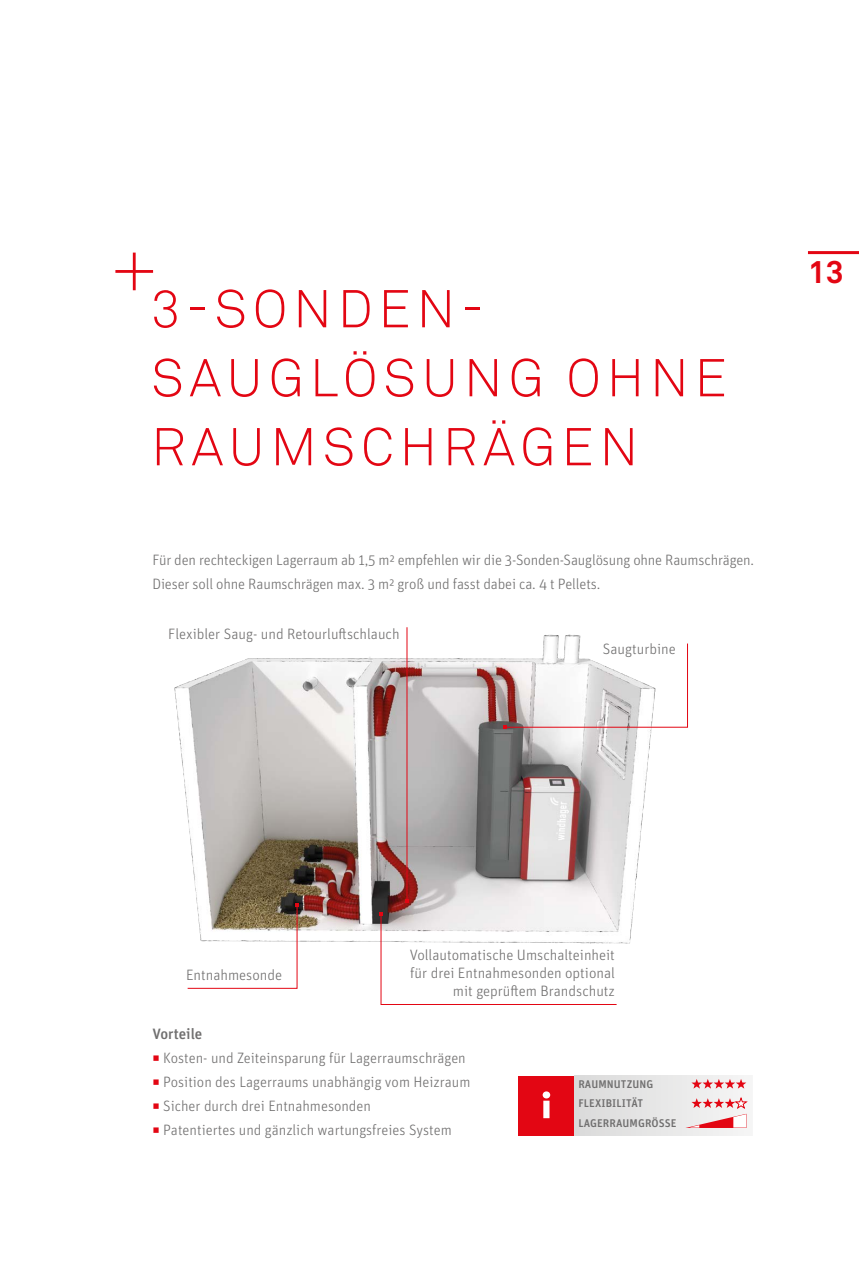
<style>
.page{position:relative;width:859px;height:1263px;background:#fff}
.page>*{position:absolute;margin:0;border:0;box-sizing:border-box;transform-origin:0 0}
.t1{font:300 52.5px/69px "Akkurat Pro";letter-spacing:.11em;color:#e30613}
.t2{font:700 31.5px "Akkurat Pro";color:#e30613}
.t3{font:300 15px/18px "Unit OT";color:#706f6f;text-align:right}
.t4{font:500 15px "Unit OT";color:#706f6f}
.t5{font:500 11.1px/19.5px "Unit OT";letter-spacing:.01em;color:#706f6f}
.s1{color:#e30613}
</style>
<div class="page">
<div style="left:574px;top:1076px;width:179px;height:59px;background:linear-gradient(to right,#dadada,#f6f6f6)"></div>
<div style="left:519px;top:1076px;width:55px;height:59px;background:#e30613"></div>
<svg style="left:543px;top:1091px;width:7px;height:27px"></svg>
<img style="left:174px;top:627px;width:478px;height:317px">
<svg style="left:379px;top:913px;width:238px;height:92px"></svg>
<svg style="left:187px;top:904px;width:112px;height:85px"></svg>
<hr style="left:407px;top:627px;width:1px;height:273px;background:#e30613">
<svg style="left:115px;top:253px;width:38px;height:37px"></svg>
<svg style="left:504px;top:643px;width:184px;height:86px"></svg>
<svg style="left:691px;top:1079px;width:55px;height:10px"></svg>
<svg style="left:685px;top:1098px;width:62px;height:30px"></svg>
<hr style="left:808px;top:251px;width:51px;height:3px;background:#e30613">
<h1 class="t1" style="left:151px;top:274px;width:577px">3-SONDEN-<br>SAUGLÖSUNG OHNE<br>RAUMSCHRÄGEN</h1>
<p class="t3" style="left:152px;top:548px;width:603px;line-height:24px;text-align:left">Für den rechteckigen Lagerraum ab 1,5 m² empfehlen wir die 3-Sonden-Sauglösung ohne Raumschrägen.<br>Dieser soll ohne Raumschrägen max. 3 m² groß und fasst dabei ca. 4 t Pellets.</p>
<p class="t3" style="left:168px;top:625px;width:233px">Flexibler Saug- und Retourluftschlauch</p>
<p class="t3" style="left:603px;top:640px;width:75px">Saugturbine</p>
<h2 class="t2" style="left:808px;top:253px;width:37px">13</h2>
<p class="t3" style="left:186px;top:965px;width:98px">Entnahmesonde</p>
<p class="t3" style="left:410px;top:946px;width:207px">Vollautomatische Umschalteinheit für drei Entnahmesonden optional mit geprüftem Brandschutz</p>
<p class="t4" style="left:152px;top:1024px;width:51px">Vorteile</p>
<p class="t3" style="left:152px;top:1049px;width:315px"><span class="s1">◻</span> Kosten- und Zeiteinsparung für Lagerraumschrägen</p>
<p class="t3" style="left:152px;top:1073px;width:319px"><span class="s1">◻</span> Position des Lagerraums unabhängig vom Heizraum</p>
<p class="t3" style="left:152px;top:1097px;width:220px"><span class="s1">◻</span> Sicher durch drei Entnahmesonden</p>
<p class="t3" style="left:152px;top:1121px;width:301px"><span class="s1">◻</span> Patentiertes und gänzlich wartungsfreies System</p>
<p class="t5" style="left:578px;top:1074px;width:100px">RAUMNUTZUNG<br>FLEXIBILITÄT<br>LAGERRAUMGRÖSSE</p>
</div>
